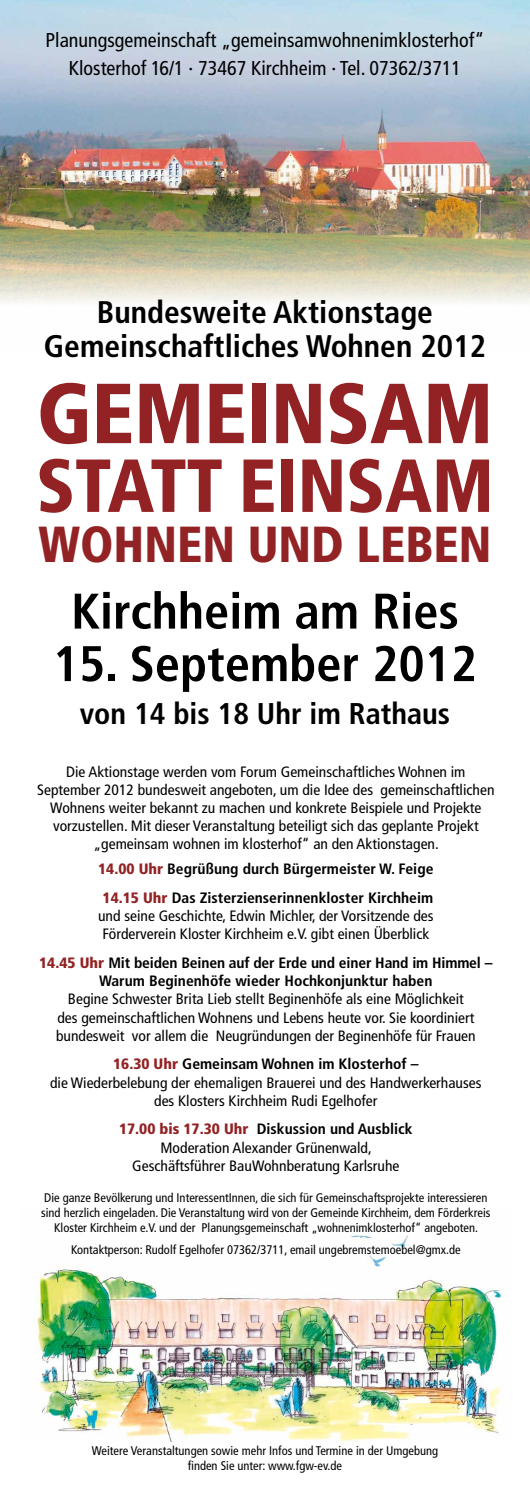
<style>
.page{position:relative;width:530px;height:1492px;background:#fff}
.page>*{position:absolute;margin:0;border:0;box-sizing:border-box;transform-origin:0 0}
.t1{font:900 condensed 85px "Frutiger";color:#922224}
.t2{font:900 condensed 75px "Frutiger";color:#922224}
.t3{font:900 condensed 50.62px "Frutiger";color:#922224}
.t4{font:700 condensed 50px "Frutiger";color:#000}
.t5{font:700 condensed 31.25px/33.8px "Frutiger";color:#000;text-align:center}
.t6{font:700 condensed 30px "Frutiger";color:#000}
.t7{font:condensed 20px/27.5px "Frutiger";color:#000;text-align:center}
.t8{font:condensed 15px/18.1px "Frutiger";color:#000;text-align:center;scale:1.04 1}
.t9{font:700 condensed 15px/28.8px "Frutiger";color:#000;scale:1.04 1}
.t10{font:condensed 12.5px/15px "Frutiger";color:#000;text-align:center}
.s1{font-weight:900;color:#922224}
.s2{font-weight:700}
</style>
<div class="page">
<img style="left:35px;top:1235px;width:469px;height:207px">
<img style="left:0;top:0;width:530px;height:302px">
<h3 class="t7" style="left:46px;top:27px;width:440px">Planungsgemeinschaft „gemeinsamwohnenimklosterhof“<br>Klosterhof 16/1 · 73467 Kirchheim · Tel. 07362/3711</h3>
<h3 class="t5" style="left:44px;top:295px;width:443px">Bundesweite Aktionstage<br>Gemeinschaftliches Wohnen 2012</h3>
<h1 class="t1" style="left:37px;top:362px;width:458px">GEMEINSAM</h1>
<h2 class="t2" style="left:36px;top:441px;width:459px">STATT EINSAM</h2>
<h3 class="t3" style="left:38px;top:514px;width:454px">WOHNEN UND LEBEN</h3>
<h3 class="t4" style="left:71px;top:581px;width:389px">Kirchheim am Ries</h3>
<h3 class="t4" style="left:53px;top:634px;width:426px">15. September 2012</h3>
<h3 class="t6" style="left:80px;top:695px;width:372px">von 14 bis 18 Uhr im Rathaus</h3>
<p class="t8" style="left:37px;top:762px;width:441px">Die Aktionstage werden vom Forum Gemeinschaftliches Wohnen im September 2012 bundesweit angeboten, um die Idee des gemeinschaftlichen Wohnens weiter bekannt zu machen und konkrete Beispiele und Projekte vorzustellen. Mit dieser Veranstaltung beteiligt sich das geplante Projekt „gemeinsam wohnen im klosterhof“ an den Aktionstagen.</p>
<p class="t9" style="left:98px;top:855px;width:324px"><span class="s1">14.00 UHR</span> Begrüßung durch Bürgermeister W. Feige<br><span class="s1">14.15 UHR</span> Das Zisterzienserinnenkloster Kirchheim</p>
<p class="t8" style="left:98px;top:907px;width:324px;text-align:left">und seine Geschichte, Edwin Michler, der Vorsitzende des<br>Förderverein Kloster Kirchheim e.V. gibt einen Überblick</p>
<p class="t9" style="left:39px;top:954px;width:437px;line-height:18.1px;text-align:center"><span class="s1">14.45 UHR</span> Mit beiden Beinen auf der Erde und einer Hand im Himmel –<br>Warum Beginenhöfe wieder Hochkonjunktur haben</p>
<p class="t8" style="left:56px;top:990px;width:405px">Begine Schwester Brita Lieb stellt Beginenhöfe als eine Möglichkeit des gemeinschaftlichen Wohnens und Lebens heute vor. Sie koordiniert bundesweit vor allem die Neugründungen der Beginenhöfe für Frauen</p>
<p class="t8" style="left:50px;top:1055px;width:416px"><span class="s1">16.30 UHR</span> <span class="s2">Gemeinsam Wohnen im Klosterhof –<br></span>die Wiederbelebung der ehemaligen Brauerei und des Handwerkerhauses des Klosters Kirchheim Rudi Egelhofer</p>
<p class="t8" style="left:119px;top:1120px;width:284px"><span class="s1">17.00 BIS 17.30 UHR</span> <span class="s2">Diskussion und Ausblick<br></span>Moderation Alexander Grünenwald,<br>Geschäftsführer BauWohnberatung Karlsruhe</p>
<p class="t10" style="left:41px;top:1190px;width:451px">Die ganze Bevölkerung und InteressentInnen, die sich für Gemeinschaftsprojekte interessieren sind herzlich eingeladen. Die Veranstaltung wird von der Gemeinde Kirchheim, dem Förderkreis<br>Kloster Kirchheim e.V. und der Planungsgemeinschaft „wohnenimklosterhof“ angeboten.</p>
<p class="t10" style="left:71px;top:1242px;width:391px">Kontaktperson: Rudolf Egelhofer 07362/3711, email ungebremstemoebel@gmx.de</p>
<p class="t10" style="left:92px;top:1443px;width:348px">Weitere Veranstaltungen sowie mehr Infos und Termine in der Umgebung finden Sie unter: www.fgw-ev.de</p>
</div>
